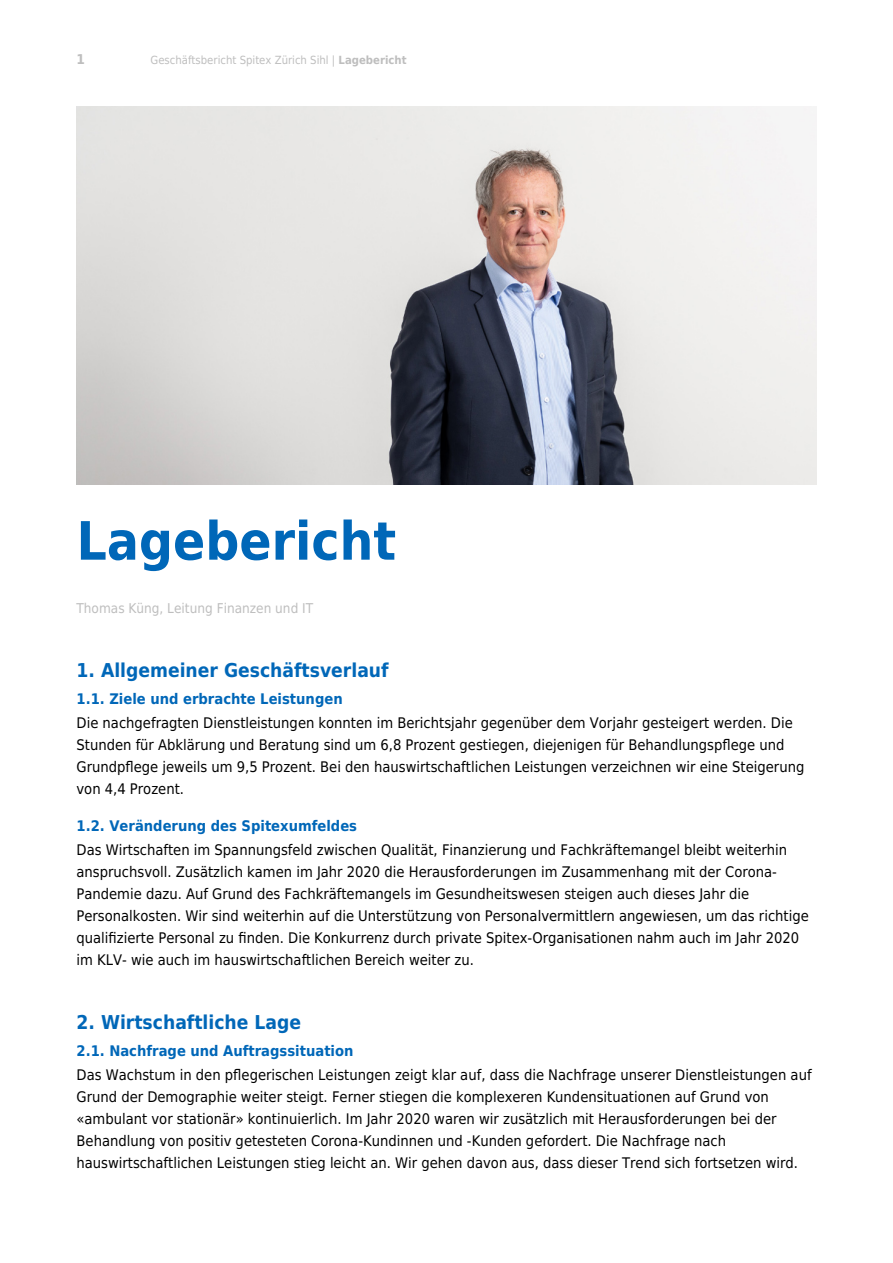
<style>
.page{position:relative;width:893px;height:1263px;background:#fff}
.page>*{position:absolute;margin:0;border:0;box-sizing:border-box;transform-origin:0 0}
.t1{font:700 52.8px "DejaVu Sans Condensed";color:#0067b8}
.t2{font:700 19.2px "DejaVu Sans Condensed";color:#0067b8}
.t3{font:14.7px/21.9px "DejaVu Sans Condensed";color:#000}
.t4{font:13.5px "DejaVu Sans Condensed";color:#bebebe}
.t5{font:700 13.5px "DejaVu Sans Condensed";color:#bebebe}
.t6{font:11.25px "DejaVu Sans Condensed";color:#bebebe}
.s1{font-weight:700}
.s2{font-weight:700;color:#0067b8}
</style>
<div class="page">
<img style="left:77px;top:106px;width:739px;height:378px">
<p class="t5" style="left:77px;top:48px;width:10px">1</p>
<p class="t6" style="left:151px;top:50px;width:258px">Geschäftsbericht Spitex Zürich Sihl | <span class="s1">Lagebericht</span></p>
<p class="t1" style="left:77px;top:498px;width:321px">Lagebericht</p>
<p class="t4" style="left:77px;top:597px;width:238px">Thomas Küng, Leitung Finanzen und IT</p>
<p class="t2" style="left:77px;top:655px;width:314px">1. Allgemeiner Geschäftsverlauf</p>
<p class="t3" style="left:77px;top:687px;width:718px;line-height:23.9px"><span class="s2">1.1. Ziele und erbrachte Leistungen<br></span>Die nachgefragten Dienstleistungen konnten im Berichtsjahr gegenüber dem Vorjahr gesteigert werden. Die</p>
<p class="t3" style="left:77px;top:734px;width:729px">Stunden für Abklärung und Beratung sind um 6,8 Prozent gestiegen, diejenigen für Behandlungspflege und<br>Grundpflege jeweils um 9,5 Prozent. Bei den hauswirtschaftlichen Leistungen verzeichnen wir eine Steigerung von 4,4 Prozent.</p>
<p class="t3" style="left:77px;top:813px;width:712px;line-height:23.9px"><span class="s2">1.2. Veränderung des Spitexumfeldes<br></span>Das Wirtschaften im Spannungsfeld zwischen Qualität, Finanzierung und Fachkräftemangel bleibt weiterhin</p>
<p class="t3" style="left:77px;top:860px;width:734px">anspruchsvoll. Zusätzlich kamen im Jahr 2020 die Herausforderungen im Zusammenhang mit der Corona-Pandemie dazu. Auf Grund des Fachkräftemangels im Gesundheitswesen steigen auch dieses Jahr die Personalkosten. Wir sind weiterhin auf die Unterstützung von Personalvermittlern angewiesen, um das richtige qualifizierte Personal zu finden. Die Konkurrenz durch private Spitex-Organisationen nahm auch im Jahr 2020 im KLV- wie auch im hauswirtschaftlichen Bereich weiter zu.</p>
<p class="t2" style="left:77px;top:1006px;width:226px">2. Wirtschaftliche Lage</p>
<p class="t3" style="left:77px;top:1038px;width:737px;line-height:23.9px"><span class="s2">2.1. Nachfrage und Auftragssituation<br></span>Das Wachstum in den pflegerischen Leistungen zeigt klar auf, dass die Nachfrage unserer Dienstleistungen auf</p>
<p class="t3" style="left:77px;top:1085px;width:723px">Grund der Demographie weiter steigt. Ferner stiegen die komplexeren Kundensituationen auf Grund von «ambulant vor stationär» kontinuierlich. Im Jahr 2020 waren wir zusätzlich mit Herausforderungen bei der Behandlung von positiv getesteten Corona-Kundinnen und -Kunden gefordert. Die Nachfrage nach hauswirtschaftlichen Leistungen stieg leicht an. Wir gehen davon aus, dass dieser Trend sich fortsetzen wird.</p>
</div>
